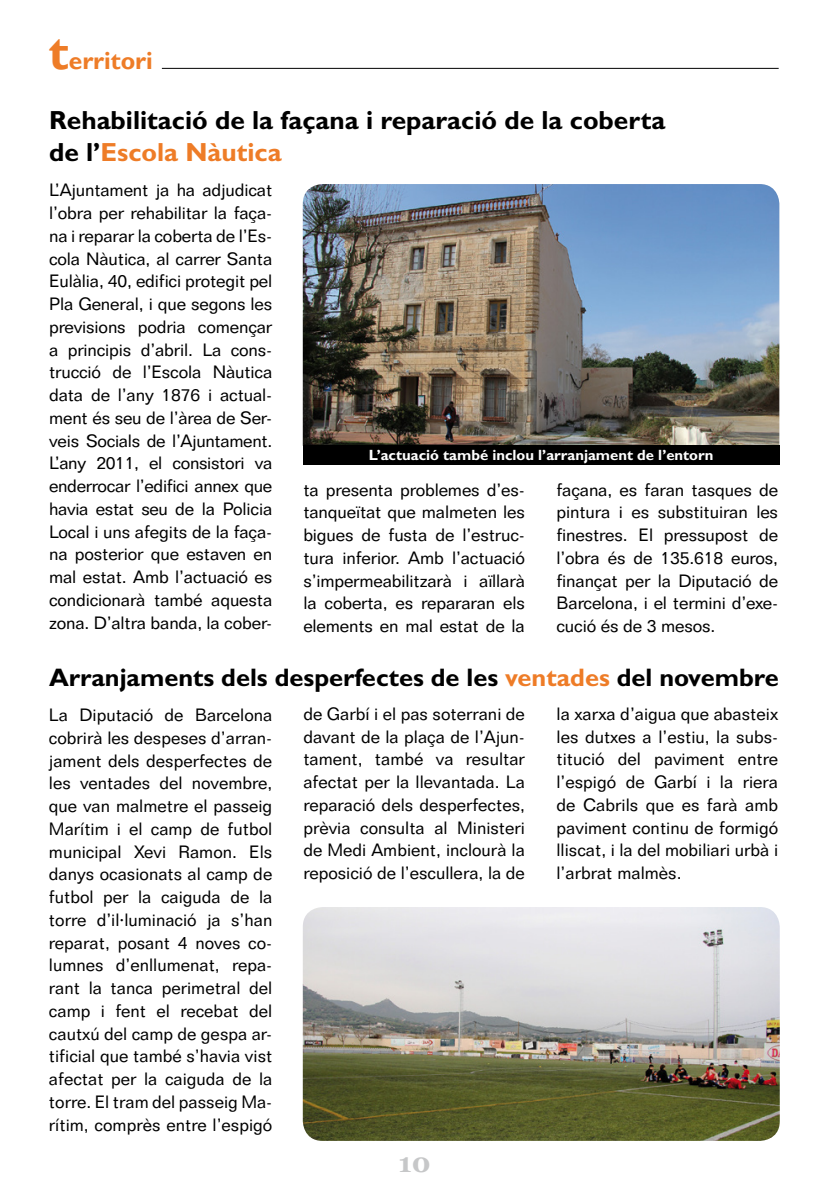
<style>
.page{position:relative;width:829px;height:1191px;background:#fff}
.page>*{position:absolute;margin:0;border:0;box-sizing:border-box;transform-origin:0 0}
.t1{font:700 26.95px "Georgia";color:#c6c7c8}
.t2{font:700 26.25px/31.5px "Gill Sans";color:#000}
.t3{font:700 25.38px "Gill Sans";color:#000}
.t4{font:700 24.5px "Gill Sans";color:#ee7c27}
.t5{font:17.5px/22.8px "Folio BT";letter-spacing:-.01em;color:#000;text-align:justify}
.t6{font:700 14.88px "Gill Sans";color:#fff}
.s1{font-size:49px}
.s2{color:#ee7c27}
</style>
<div class="page">
<hr style="left:162px;top:68px;width:616px;height:1px;background:#000">
<img style="left:303px;top:184px;width:476px;height:261px">
<img style="left:303px;top:907px;width:476px;height:233px">
<div style="left:303px;top:445px;width:476px;height:20px;background:#000"></div>
<h3 class="t4" style="left:49px;top:46px;width:105px"><span class="s1">t</span>erritori</h3>
<h2 class="t2" style="left:49px;top:104px;width:617px">Rehabilitació de la façana i reparació de la coberta de l’<span class="s2">Escola Nàutica</span></h2>
<p class="t5" style="left:49px;top:178px;width:225px">L’Ajuntament ja ha adjudicat l’obra per rehabilitar la faça&shy;na i reparar la coberta de l’Es&shy;cola Nàutica, al carrer Santa Eulàlia, 40, edifici protegit pel Pla General, i que segons les previsions podria començar a principis d’abril. La cons&shy;trucció de l’Escola Nàutica data de l’any 1876 i actual&shy;ment és seu de l’àrea de Ser&shy;veis Socials de l’Ajuntament.<br>L’any 2011, el consistori va enderrocar l’edifici annex que havia estat seu de la Policia Local i uns afegits de la faça&shy;na posterior que estaven en mal estat. Amb l’actuació es condicionarà també aquesta zona. D’altra banda, la cober-</p>
<h3 class="t3" style="left:49px;top:662px;width:731px">Arranjaments dels desperfectes de les <span class="s2">ventades</span> del novembre</h3>
<p class="t6" style="left:369px;top:446px;width:346px">L’actuació també inclou l’arranjament de l’entorn</p>
<p class="t5" style="left:556px;top:478px;width:223px">façana, es faran tasques de pintura i es substituiran les finestres. El pressupost de l’obra és de 135.618 euros, finançat per la Diputació de Barcelona, i el termini d’exe&shy;cució és de 3 mesos.</p>
<p class="t5" style="left:303px;top:478px;width:223px">ta presenta problemes d’es&shy;tanqueïtat que malmeten les bigues de fusta de l’estruc&shy;tura inferior. Amb l’actuació s’impermeabilitzarà i aïllarà la coberta, es repararan els elements en mal estat de la</p>
<p class="t5" style="left:49px;top:703px;width:225px">La Diputació de Barcelona cobrirà les despeses d’arran&shy;jament dels desperfectes de les ventades del novembre, que van malmetre el passeig Marítim i el camp de futbol municipal Xevi Ramon. Els danys ocasionats al camp de futbol per la caiguda de la torre d’il·luminació ja s’han reparat, posant 4 noves co&shy;lumnes d’enllumenat, repa&shy;rant la tanca perimetral del camp i fent el recebat del cautxú del camp de gespa ar&shy;tificial que també s’havia vist afectat per la caiguda de la torre. El tram del passeig Ma&shy;rítim, comprès entre l’espigó</p>
<p class="t5" style="left:303px;top:702px;width:223px">de Garbí i el pas soterrani de davant de la plaça de l’Ajun&shy;tament, també va resultar afectat per la llevantada. La reparació dels desperfectes, prèvia consulta al Ministeri de Medi Ambient, inclourà la reposició de l’escullera, la de</p>
<p class="t5" style="left:556px;top:702px;width:223px">la xarxa d’aigua que abasteix les dutxes a l’estiu, la subs&shy;titució del paviment entre l’espigó de Garbí i la riera de Cabrils que es farà amb paviment continu de formigó lliscat, i la del mobiliari urbà i l’arbrat malmès.</p>
<h1 class="t1" style="left:398px;top:1145px;width:34px">10</h1>
</div>
